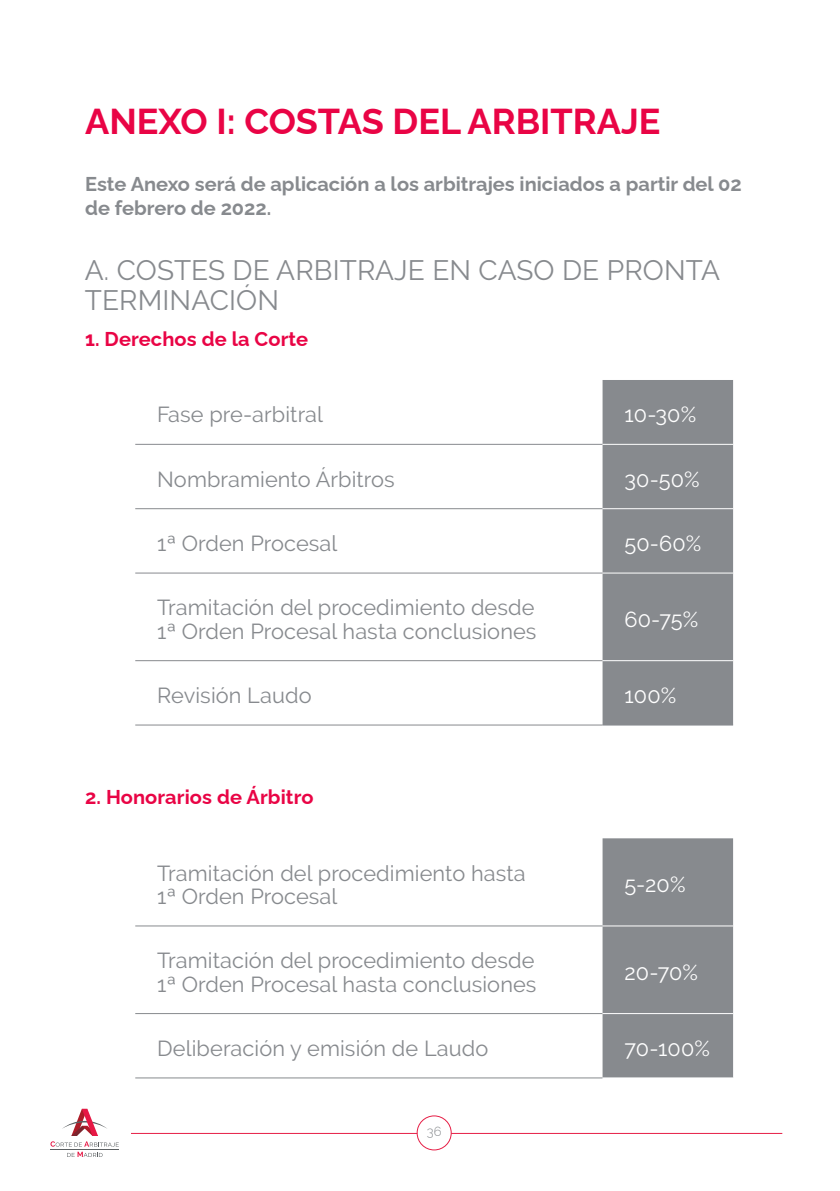
<style>
.page{position:relative;width:840px;height:1191px;background:#fff}
.page>*{position:absolute;margin:0;border:0;box-sizing:border-box;transform-origin:0 0}
.t1{font:700 36px "Raleway";color:#e90445}
.t2{font:28px/30px "Raleway";letter-spacing:.005em;color:#878a8e}
.t3{font:21.8px/23.2px "Raleway";letter-spacing:.005em;color:#878a8e}
.t4{font:21.8px "Raleway";letter-spacing:.005em;color:#fff}
.t5{font:700 20px/24px "Raleway";color:#878a8e}
.t6{font:700 20px "Raleway";letter-spacing:.005em;color:#e90445}
.t7{font:300 13px "Raleway";color:#878a8e}
</style>
<div class="page">
<hr style="left:84px;top:1133px;width:697px;height:1px;background:#e61e46">
<div style="left:39px;top:1101px;width:91px;height:67px;background:#fff"></div>
<div style="left:417px;top:1116px;width:34px;height:34px;background:#fff;border-radius:50%"></div>
<div style="left:416px;top:1115px;width:35px;height:35px;border:1px solid #e61e46;border-radius:50%"></div>
<svg style="left:50px;top:1108px;width:69px;height:49px"></svg>
<div style="left:602px;top:380px;width:130px;height:344px;background:#878a8e"></div>
<hr style="left:135px;top:444px;width:467px;height:1px;background:#878a8e">
<hr style="left:135px;top:508px;width:467px;height:1px;background:#878a8e">
<hr style="left:135px;top:573px;width:467px;height:1px;background:#878a8e">
<hr style="left:135px;top:660px;width:467px;height:1px;background:#878a8e">
<hr style="left:602px;top:444px;width:130px;height:1px;background:#fff">
<hr style="left:602px;top:508px;width:130px;height:1px;background:#fff">
<hr style="left:602px;top:573px;width:130px;height:1px;background:#fff">
<hr style="left:602px;top:660px;width:130px;height:1px;background:#fff">
<hr style="left:135px;top:724px;width:467px;height:1px;background:#878a8e">
<hr style="left:602px;top:724px;width:130px;height:1px;background:#878a8e">
<div style="left:602px;top:838px;width:130px;height:239px;background:#878a8e"></div>
<hr style="left:135px;top:925px;width:467px;height:1px;background:#878a8e">
<hr style="left:135px;top:1013px;width:467px;height:1px;background:#878a8e">
<hr style="left:135px;top:1077px;width:467px;height:1px;background:#878a8e">
<hr style="left:602px;top:925px;width:130px;height:1px;background:#fff">
<hr style="left:602px;top:1013px;width:130px;height:1px;background:#fff">
<h1 class="t1" style="left:85px;top:93px;width:576px">ANEXO I: COSTAS DEL ARBITRAJE</h1>
<p class="t5" style="left:85px;top:170px;width:657px">Este Anexo será de aplicación a los arbitrajes iniciados a partir del 02 de febrero de 2022.</p>
<p class="t2" style="left:85px;top:255px;width:636px">A. COSTES DE ARBITRAJE EN CASO DE PRONTA<br>TERMINACIÓN</p>
<p class="t6" style="left:85px;top:323px;width:224px">1. Derechos de la Corte</p>
<p class="t3" style="left:157px;top:403px;width:167px">Fase pre-arbitral</p>
<p class="t4" style="left:624px;top:402px;width:73px">10-30%</p>
<p class="t3" style="left:157px;top:467px;width:239px">Nombramiento Árbitros</p>
<p class="t4" style="left:624px;top:466px;width:77px">30-50%</p>
<p class="t3" style="left:157px;top:532px;width:182px">1ª Orden Procesal</p>
<p class="t4" style="left:624px;top:531px;width:78px">50-60%</p>
<p class="t3" style="left:157px;top:596px;width:380px">Tramitación del procedimiento desde<br>1ª Orden Procesal hasta conclusiones</p>
<p class="t4" style="left:624px;top:606px;width:75px">60-75%</p>
<p class="t3" style="left:157px;top:683px;width:156px">Revisión Laudo</p>
<p class="t4" style="left:624px;top:682px;width:53px">100%</p>
<p class="t6" style="left:85px;top:781px;width:230px">2. Honorarios de Árbitro</p>
<p class="t3" style="left:157px;top:861px;width:369px">Tramitación del procedimiento hasta<br>1ª Orden Procesal</p>
<p class="t4" style="left:624px;top:872px;width:62px">5-20%</p>
<p class="t3" style="left:157px;top:949px;width:380px">Tramitación del procedimiento desde<br>1ª Orden Procesal hasta conclusiones</p>
<p class="t4" style="left:624px;top:959px;width:75px">20-70%</p>
<p class="t3" style="left:157px;top:1036px;width:332px">Deliberación y emisión de Laudo</p>
<p class="t4" style="left:624px;top:1035px;width:87px">70-100%</p>
<p class="t7" style="left:426px;top:1120px;width:16px">36</p>
</div>
